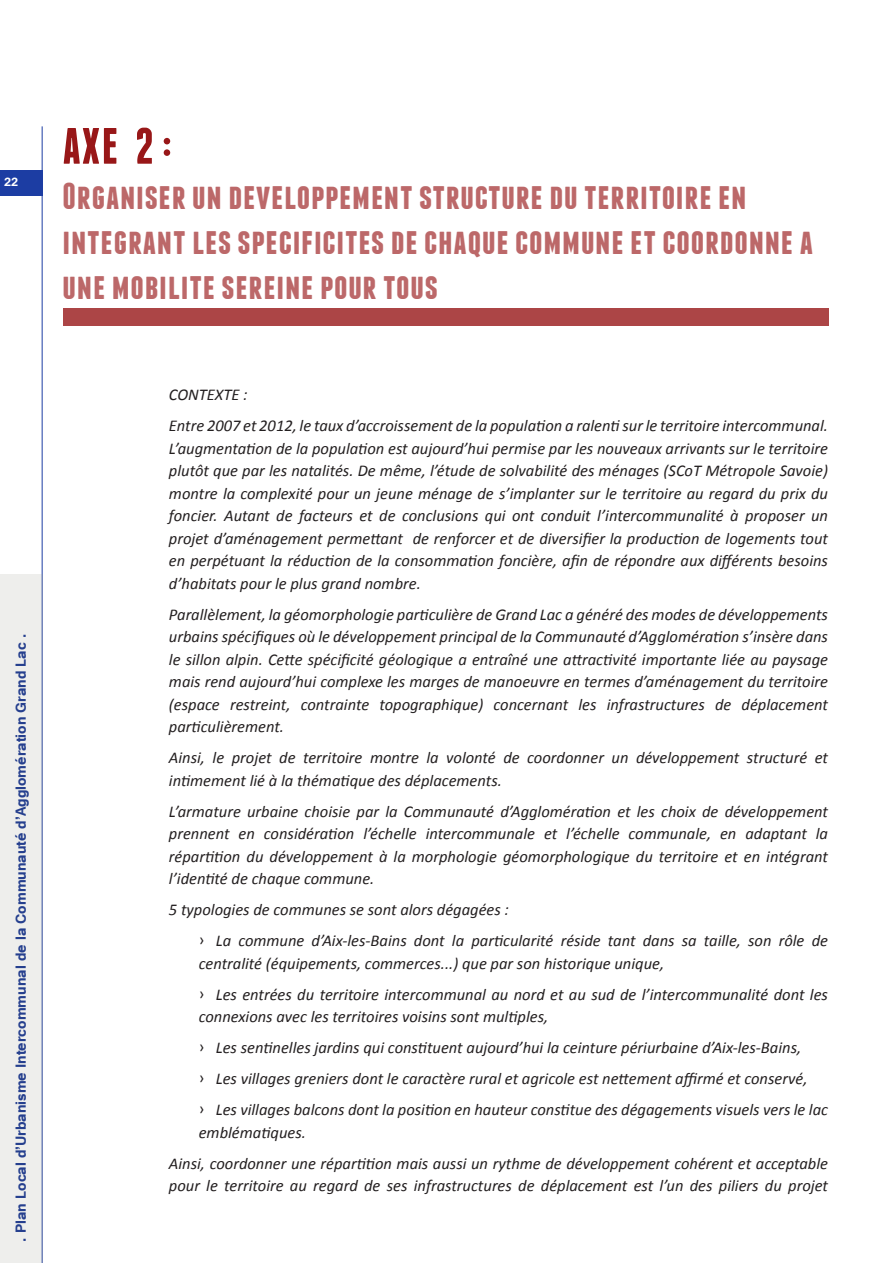
<style>
.page{position:relative;width:893px;height:1263px;background:#fff}
.page>*{position:absolute;margin:0;border:0;box-sizing:border-box;transform-origin:0 0}
.t1{font:700 51px "Franchise";color:#981718}
.t2{font:700 37.5px/45px "Franchise";letter-spacing:.02em;color:#bc6869}
.t3{font:700 18px "Tunga";color:#253f8e}
.t4{font:italic 16.5px/22.5px "Calibri";color:#231f20}
.t5{font:700 15px "Tunga";color:#fff}
.s1{font-style:normal}
</style>
<div class="page">
<hr style="left:42px;top:127px;width:1px;height:1135px;background:#1c3da3">
<div style="left:0;top:170px;width:43px;height:26px;background:#1c3da3"></div>
<div style="left:0;top:575px;width:43px;height:688px;background:#eeeeec"></div>
<div style="left:64px;top:308px;width:765px;height:17px;background:#ac4546"></div>
<p class="t5" style="left:4px;top:172px;width:16px">22</p>
<p class="t1" style="left:63px;top:122px;width:110px">AXE 2 :</p>
<p class="t2" style="left:63px;top:173px;width:752px">Organiser un developpement structure du territoire en integrant les specificites de chaque commune et coordonne a une mobilite sereine pour tous</p>
<p class="t3" style="left:9px;top:1242px;width:609px;rotate:-90deg">. Plan Local d’Urbanisme Intercommunal de la Communauté d’Agglomération Grand Lac .</p>
<p class="t4" style="left:169px;top:383px;width:80px">CONTEXTE :</p>
<p class="t4" style="left:169px;top:414px;width:661px;text-align:justify">Entre 2007 et 2012, le taux d’accroissement de la population a ralenti sur le territoire intercommunal.<br>L’augmentation de la population est aujourd’hui permise par les nouveaux arrivants sur le territoire plutôt que par les natalités. De même, l’étude de solvabilité des ménages (SCoT Métropole Savoie) montre la complexité pour un jeune ménage de s’implanter sur le territoire au regard du prix du foncier. Autant de facteurs et de conclusions qui ont conduit l’intercommunalité à proposer un projet d’aménagement permettant de renforcer et de diversifier la production de logements tout en perpétuant la réduction de la consommation foncière, afin de répondre aux différents besoins d’habitats pour le plus grand nombre.</p>
<p class="t4" style="left:169px;top:602px;width:661px;text-align:justify">Parallèlement, la géomorphologie particulière de Grand Lac a généré des modes de développements urbains spécifiques où le développement principal de la Communauté d’Agglomération s’insère dans le sillon alpin. Cette spécificité géologique a entraîné une attractivité importante liée au paysage mais rend aujourd’hui complexe les marges de manoeuvre en termes d’aménagement du territoire (espace restreint, contrainte topographique) concernant les infrastructures de déplacement particulièrement.</p>
<p class="t4" style="left:169px;top:746px;width:661px">Ainsi, le projet de territoire montre la volonté de coordonner un développement structuré et intimement lié à la thématique des déplacements.</p>
<p class="t4" style="left:169px;top:799px;width:661px;text-align:justify">L’armature urbaine choisie par la Communauté d’Agglomération et les choix de développement prennent en considération l’échelle intercommunale et l’échelle communale, en adaptant la répartition du développement à la morphologie géomorphologique du territoire et en intégrant l’identité de chaque commune.</p>
<p class="t4" style="left:169px;top:898px;width:342px">5 typologies de communes se sont alors dégagées :</p>
<p class="t4" style="left:199px;top:929px;width:631px"><span class="s1">ͧ</span> La commune d’Aix-les-Bains dont la particularité réside tant dans sa taille, son rôle de centralité (équipements, commerces...) que par son historique unique,</p>
<p class="t4" style="left:199px;top:982px;width:631px"><span class="s1">ͧ</span> Les entrées du territoire intercommunal au nord et au sud de l’intercommunalité dont les connexions avec les territoires voisins sont multiples,</p>
<p class="t4" style="left:199px;top:1036px;width:604px"><span class="s1">ͧ</span> Les sentinelles jardins qui constituent aujourd’hui la ceinture périurbaine d’Aix-les-Bains,</p>
<p class="t4" style="left:199px;top:1067px;width:610px"><span class="s1">ͧ</span> Les villages greniers dont le caractère rural et agricole est nettement affirmé et conservé,</p>
<p class="t4" style="left:199px;top:1098px;width:631px"><span class="s1">ͧ</span> Les villages balcons dont la position en hauteur constitue des dégagements visuels vers le lac emblématiques.</p>
<p class="t4" style="left:169px;top:1151px;width:661px">Ainsi, coordonner une répartition mais aussi un rythme de développement cohérent et acceptable pour le territoire au regard de ses infrastructures de déplacement est l’un des piliers du projet</p>
</div>
